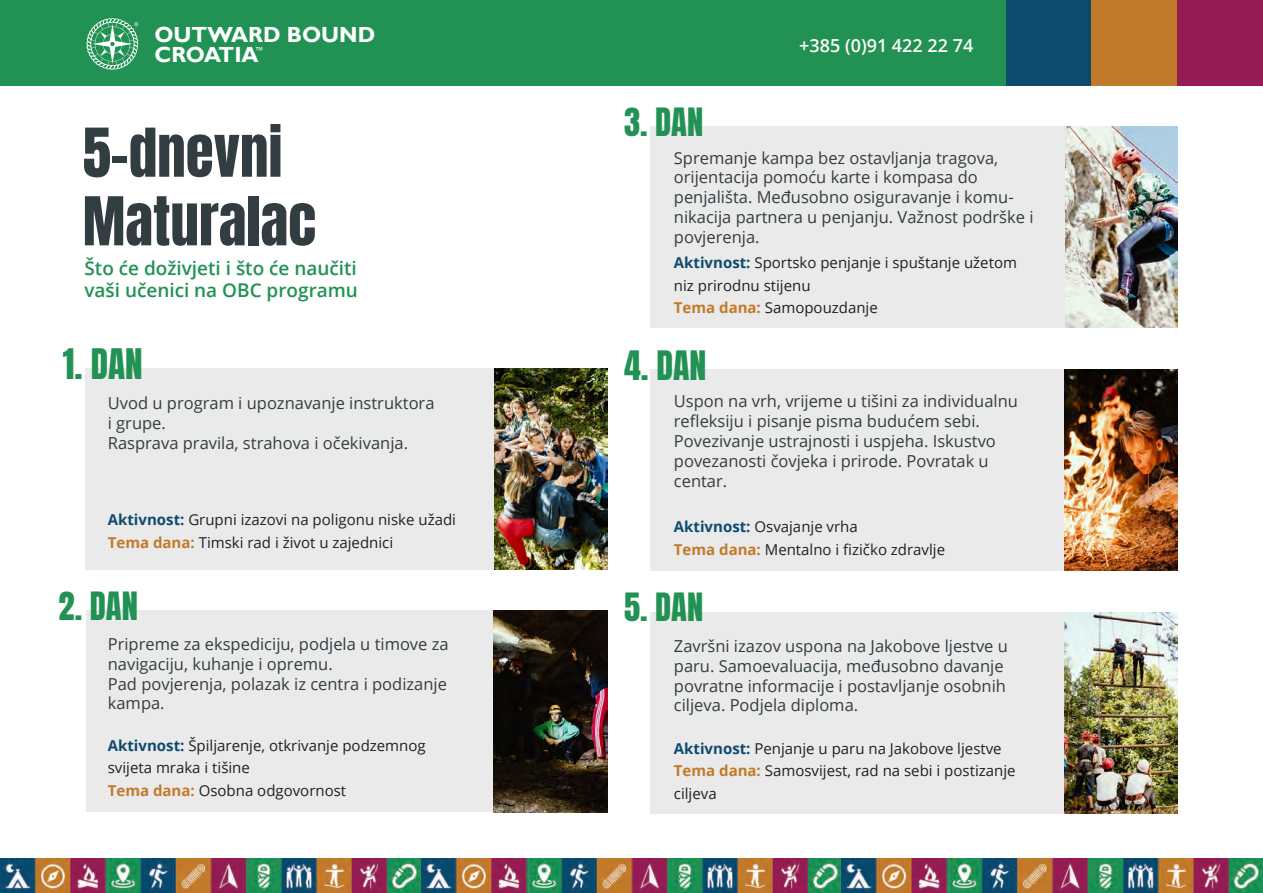
<style>
.page{position:relative;width:1263px;height:893px;background:#fff}
.page>*{position:absolute;margin:0;border:0;box-sizing:border-box;transform-origin:0 0}
.t1{font:57.15px/68.6px "Anton";color:#323d41}
.t2{font:35.1px "Anton";color:#219254}
.t3{font:33.9px "Anton";color:#219254}
.t4{font:32.55px "Anton";color:#219254}
.t5{font:700 21.9px/20.2px "Gill Sans";color:#fff}
.t6{font:600 18.9px/22.8px "Open Sans";color:#219254}
.t7{font:600 18px "Open Sans";color:#fefcf5}
.t8{font:16.5px/19.8px "Open Sans";color:#323d41}
.t9{font:15px/22.5px "Open Sans";color:#231f20}
.t10{font:8.7px "Gill Sans";color:#fff}
.t11{font:5.25px "Gill Sans";color:#fff}
.s1{font-weight:700;color:#0e4a6e}
.s2{font-weight:700;color:#c17a29}
</style>
<div class="page">
<div style="left:85px;top:369px;width:523px;height:201px;background:#eaeaea"></div>
<div style="left:86px;top:611px;width:521px;height:201px;background:#eaeaea"></div>
<div style="left:651px;top:127px;width:527px;height:201px;background:#eaeaea"></div>
<div style="left:651px;top:370px;width:527px;height:201px;background:#eaeaea"></div>
<div style="left:651px;top:612px;width:527px;height:202px;background:#eaeaea"></div>
<img style="left:494px;top:368px;width:113px;height:202px">
<img style="left:494px;top:611px;width:113px;height:201px">
<img style="left:1065px;top:127px;width:113px;height:200px">
<img style="left:1064px;top:370px;width:113px;height:201px">
<img style="left:1064px;top:612px;width:113px;height:201px">
<img style="left:0;top:858px;width:1263px;height:35px">
<div style="left:0;top:0;width:1006px;height:85px;background:#219254"></div>
<svg style="left:86px;top:18px;width:52px;height:52px"></svg>
<div style="left:1006px;top:0;width:86px;height:85px;background:#0e4a6e"></div>
<div style="left:1091px;top:0;width:86px;height:85px;background:#c17a29"></div>
<div style="left:1177px;top:0;width:86px;height:85px;background:#941b54"></div>
<p class="t11" style="left:134px;top:21px;width:5px">®</p>
<h3 class="t5" style="left:154px;top:25px;width:222px">OUTWARD BOUND<br>CROATIA</h3>
<p class="t10" style="left:255px;top:45px;width:10px">™</p>
<p class="t7" style="left:799px;top:33px;width:176px">+385 (0)91 422 22 74</p>
<h1 class="t1" style="left:83px;top:123px;width:235px">5-dnevni<br>Maturalac</h1>
<p class="t6" style="left:84px;top:256px;width:275px">Što će doživjeti i što će naučiti vaši učenici na OBC programu</p>
<h2 class="t2" style="left:63px;top:347px;width:81px">1. DAN</h2>
<p class="t8" style="left:108px;top:393px;width:328px">Uvod u program i upoznavanje instruktora i grupe.<br>Rasprava pravila, strahova i očekivanja.</p>
<p class="t9" style="left:108px;top:508px;width:350px"><span class="s1">Aktivnost:</span> Grupni izazovi na poligonu niske užadi<br><span class="s2">Tema dana:</span> Timski rad i život u zajednici</p>
<h3 class="t4" style="left:59px;top:590px;width:81px">2. DAN</h3>
<p class="t8" style="left:108px;top:634px;width:342px">Pripreme za ekspediciju, podjela u timove za navigaciju, kuhanje i opremu.<br>Pad povjerenja, polazak iz centra i podizanje kampa.</p>
<p class="t9" style="left:108px;top:733px;width:319px"><span class="s1">Aktivnost:</span> Špiljarenje, otkrivanje podzemnog svijeta mraka i tišine<br><span class="s2">Tema dana:</span> Osobna odgovornost</p>
<h3 class="t4" style="left:624px;top:106px;width:81px">3. DAN</h3>
<p class="t8" style="left:674px;top:147px;width:361px">Spremanje kampa bez ostavljanja tragova, orijentacija pomoću karte i kompasa do penjališta. Međusobno osiguravanje i komu&shy;nikacija partnera u penjanju. Važnost podrške i povjerenja.</p>
<p class="t9" style="left:674px;top:251px;width:345px"><span class="s1">Aktivnost:</span> Sportsko penjanje i spuštanje užetom niz prirodnu stijenu<br><span class="s2">Tema dana:</span> Samopouzdanje</p>
<h3 class="t3" style="left:624px;top:348px;width:84px">4. DAN</h3>
<p class="t8" style="left:674px;top:391px;width:346px">Uspon na vrh, vrijeme u tišini za individualnu refleksiju i pisanje pisma budućem sebi.<br>Povezivanje ustrajnosti i uspjeha. Iskustvo povezanosti čovjeka i prirode. Povratak u centar.</p>
<p class="t9" style="left:674px;top:515px;width:273px"><span class="s1">Aktivnost:</span> Osvajanje vrha<br><span class="s2">Tema dana:</span> Mentalno i fizičko zdravlje</p>
<h3 class="t4" style="left:624px;top:591px;width:81px">5. DAN</h3>
<p class="t8" style="left:674px;top:636px;width:335px">Završni izazov uspona na Jakobove ljestve u paru. Samoevaluacija, međusobno davanje povratne informacije i postavljanje osobnih ciljeva. Podjela diploma.</p>
<p class="t9" style="left:674px;top:736px;width:343px"><span class="s1">Aktivnost:</span> Penjanje u paru na Jakobove ljestve<br><span class="s2">Tema dana:</span> Samosvijest, rad na sebi i postizanje ciljeva</p>
</div>
